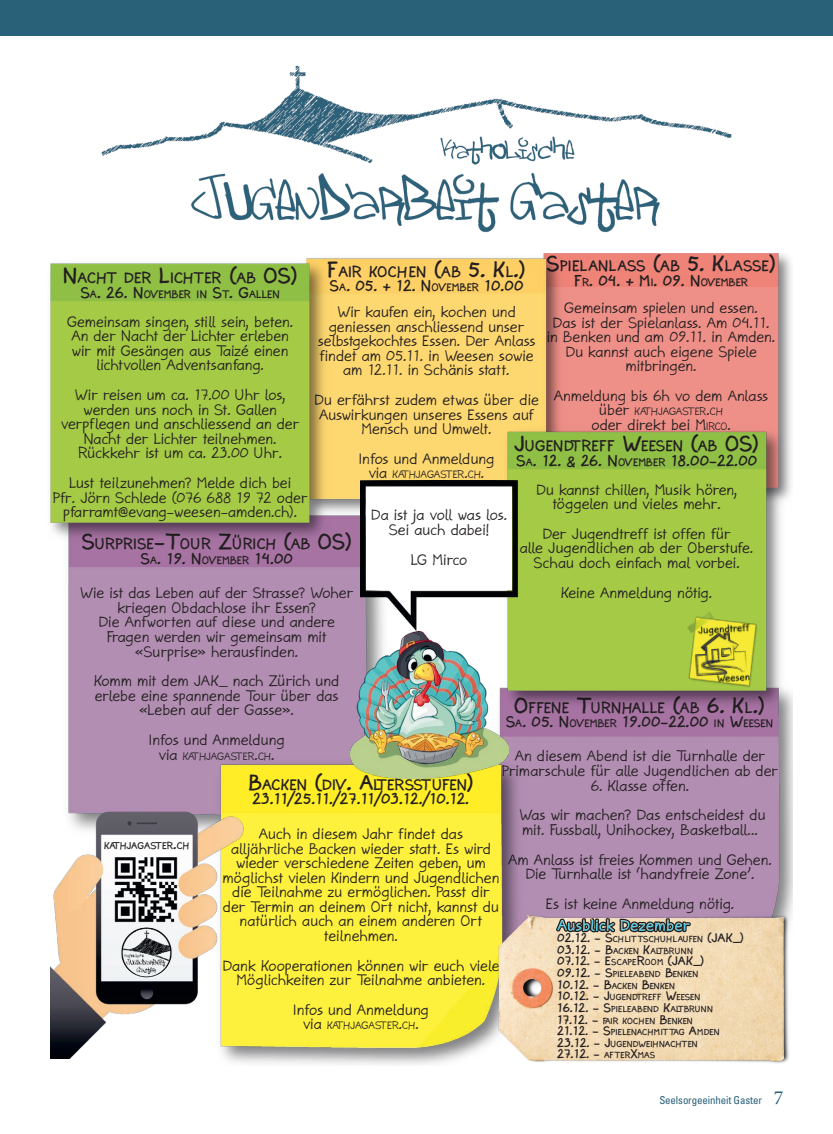
<style>
.page{position:relative;width:833px;height:1134px;background:#fff}
.page>*{position:absolute;margin:0;border:0;box-sizing:border-box;transform-origin:0 0}
.t1{font:12.62px/14.5px "Jann Script";color:#231f20;text-align:center}
.t2{font:700 12.62px "Jann Script";color:#231f20}
.t3{font:700 12.62px "Jann Script";color:#49c7e6}
.t4{font:700 12.5px "Jann Script";color:#231f20}
.t5{font:700 12.5px "Jann Script";letter-spacing:-.035em;color:#231f20}
.t6{font:condensed 10.88px "Univers LT Std";letter-spacing:-.01em;color:#296179}
.t7{font:700 10.12px "Jann Script";color:#231f20}
.t8{font:8.88px "Jann Script";letter-spacing:-.025em;color:#231f20}
.t9{font:700 8.88px "Jann Script";color:#231f20}
.t10{font:700 8px "Jann Script";letter-spacing:-.025em;color:#231f20}
.t11{font:700 7.12px/11.6px "Jann Script";color:#231f20}
.s1{font-size:17.75px}
.s2{font-size:8.88px}
.s3{font-weight:700}
.s4{font-weight:700;font-size:8.88px}
.s5{font-size:12.62px}
.s6{font-size:11.38px}
.s7{font-size:10.12px}
.s8{font-size:7.12px}
.s9{font-family:"Minion Pro";font-stretch:normal;font-size:20px}
</style>
<div class="page">
<img style="left:101px;top:65px;width:631px;height:168px">
<div style="left:0;top:0;width:833px;height:35px;background:#296179"></div>
<img style="left:575px;top:253px;width:216px;height:166px">
<img style="left:336px;top:253px;width:239px;height:284px">
<img style="left:50px;top:258px;width:286px;height:296px">
<img style="left:508px;top:722px;width:284px;height:189px">
<img style="left:490px;top:419px;width:302px;height:303px">
<img style="left:681px;top:611px;width:83px;height:82px">
<img style="left:202px;top:746px;width:333px;height:319px">
<img style="left:50px;top:767px;width:245px;height:298px">
<img style="left:121px;top:927px;width:50px;height:50px">
<img style="left:113px;top:854px;width:67px;height:70px">
<img style="left:490px;top:911px;width:302px;height:154px">
<svg style="left:556px;top:918px;width:135px;height:14px;background:#9d8e7b"></svg>
<img style="left:351px;top:631px;width:157px;height:147px">
<img style="left:360px;top:480px;width:163px;height:154px">
<div style="left:22px;top:1059px;width:135px;height:29px;background:#fff"></div>
<p class="t4" style="left:546px;top:256px;width:231px"><span class="s1">S</span>PIELANLASS <span class="s1">(</span>AB <span class="s1">5. K</span>LASSE<span class="s1">)</span></p>
<p class="t2" style="left:574px;top:270px;width:176px">F<span class="s2">R</span>. 04. + M<span class="s2">I</span>. 09. N<span class="s2">OVEMBER</span></p>
<p class="t4" style="left:327px;top:261px;width:200px"><span class="s1">F</span>AIR KOCHEN <span class="s1">(</span>AB <span class="s1">5. K</span>L<span class="s1">.)</span></p>
<p class="t1" style="left:330px;top:273px;width:195px;line-height:25.6px"><span class="s3">S</span><span class="s4">A</span><span class="s3">. 05. + 12. N</span><span class="s4">OVEMBER</span> <span class="s3">10.00<br></span>Wir kaufen ein, kochen und</p>
<p class="t1" style="left:318px;top:319px;width:219px">geniessen anschliessend unser selbstgekochtes Essen. Der Anlass findet am 05.11. in Weesen sowie am 12.11. in Schänis statt.</p>
<p class="t1" style="left:314px;top:392px;width:226px">Du erfährst zudem etwas über die<br>Auswirkungen unseres Essens auf<br>Mensch und Umwelt.</p>
<p class="t1" style="left:359px;top:451px;width:137px">Infos und Anmeldung</p>
<p class="t8" style="left:369px;top:467px;width:117px"><span class="s5">via</span> KATHJAGASTER<span class="s5">.</span>CH<span class="s5">.</span></p>
<p class="t4" style="left:63px;top:268px;width:236px"><span class="s1">N</span>ACHT DER <span class="s1">L</span>ICHTER <span class="s1">(</span>AB <span class="s1">OS)</span></p>
<p class="t9" style="left:80px;top:287px;width:201px"><span class="s5">S</span>A<span class="s5">. 26. N</span>OVEMBER IN <span class="s5">S</span>T<span class="s5">. G</span>ALLEN</p>
<p class="t1" style="left:547px;top:300px;width:230px">Gemeinsam spielen und essen.<br>Das ist der Spielanlass. Am 04.11. in Benken und am 09.11. in Amden.<br>Du kannst auch eigene Spiele mitbringen.</p>
<p class="t1" style="left:554px;top:388px;width:216px">Anmeldung bis 6h vo dem Anlass</p>
<p class="t8" style="left:599px;top:404px;width:125px"><span class="s5">über</span> KATHJAGASTER<span class="s5">.</span>CH</p>
<p class="t1" style="left:591px;top:417px;width:141px">oder direkt bei M<span class="s2">IRCO</span>.</p>
<p class="t1" style="left:67px;top:314px;width:228px">Gemeinsam singen, still sein, beten.<br>An der Nacht der Lichter erleben wir mit Gesängen aus Taizé einen lichtvollen Adventsanfang.</p>
<p class="t1" style="left:61px;top:387px;width:240px">Wir reisen um ca. 17.00 Uhr los, werden uns noch in St. Gallen verpflegen und anschliessend an der<br>Nacht der Lichter teilnehmen.<br>Rückkehr ist um ca. 23.00 Uhr.</p>
<p class="t1" style="left:53px;top:475px;width:256px">Lust teilzunehmen? Melde dich bei<br>Pfr. Jörn Schlede (076 688 19 72 oder pfarramt@evang-weesen-amden.ch).</p>
<p class="t4" style="left:514px;top:436px;width:246px"><span class="s1">J</span>UGENDTREFF <span class="s1">W</span>EESEN <span class="s1">(</span>AB <span class="s1">OS)</span></p>
<p class="t2" style="left:516px;top:450px;width:242px">S<span class="s2">A</span>. 12. &amp; 26. N<span class="s2">OVEMBER</span> 18.00-22.00</p>
<p class="t1" style="left:536px;top:482px;width:203px">Du kannst chillen, Musik hören, töggelen und vieles mehr.</p>
<p class="t1" style="left:520px;top:526px;width:235px">Der Jugendtreff ist offen für<br>alle Jugendlichen ab der Oberstufe.<br>Schau doch einfach mal vorbei.</p>
<p class="t1" style="left:561px;top:585px;width:152px">Keine Anmeldung nötig.</p>
<p class="t1" style="left:371px;top:507px;width:138px">Da ist ja voll was los.<br>Sei auch dabei!</p>
<p class="t1" style="left:411px;top:552px;width:58px">LG Mirco</p>
<p class="t4" style="left:81px;top:533px;width:272px"><span class="s1">S</span>URPRISE<span class="s1">-T</span>OUR <span class="s1">Z</span>ÜRICH <span class="s1">(</span>AB <span class="s1">OS)</span></p>
<p class="t2" style="left:141px;top:548px;width:154px">S<span class="s2">A</span>. 19. N<span class="s2">OVEMBER</span> 14.00</p>
<p class="t1" style="left:80px;top:586px;width:275px">Wie ist das Leben auf der Strasse? Woher kriegen Obdachlose ihr Essen?<br>Die Antworten auf diese und andere<br>Fragen werden wir gemeinsam mit «Surprise» herausfinden.</p>
<p class="t1" style="left:94px;top:674px;width:246px">Komm mit dem JAK_ nach Zürich und erlebe eine spannende Tour über das «Leben auf der Gasse».</p>
<p class="t1" style="left:149px;top:732px;width:137px">Infos und Anmeldung</p>
<p class="t8" style="left:159px;top:749px;width:117px"><span class="s5">via</span> KATHJAGASTER<span class="s5">.</span>CH<span class="s5">.</span></p>
<p class="t4" style="left:514px;top:697px;width:252px"><span class="s1">O</span>FFENE <span class="s1">T</span>URNHALLE <span class="s1">(</span>AB <span class="s1">6. K</span>L<span class="s1">.)</span></p>
<p class="t2" style="left:506px;top:711px;width:269px">S<span class="s2">A</span>. 05. N<span class="s2">OVEMBER</span> 19.00-22.00 <span class="s2">IN</span> W<span class="s2">EESEN</span></p>
<p class="t1" style="left:502px;top:749px;width:278px">An diesem Abend ist die Turnhalle der<br>Primarschule für alle Jugendlichen ab der</p>
<p class="t1" style="left:591px;top:778px;width:100px">6. Klasse offen.</p>
<p class="t1" style="left:519px;top:807px;width:248px;text-align:left">Was wir machen? Das entscheidest du mit. Fussball, Unihockey, Basketball...</p>
<p class="t1" style="left:508px;top:852px;width:265px">Am Anlass ist freies Kommen und Gehen.<br>Die Turnhalle ist ‘handyfreie Zone’.</p>
<p class="t1" style="left:546px;top:896px;width:190px">Es ist keine Anmeldung nötig.</p>
<p class="t5" style="left:248px;top:774px;width:227px"><span class="s1">B</span>ACKEN <span class="s1">(</span>DIV<span class="s1">. A</span>LTERSSTUFEN<span class="s1">)</span></p>
<p class="t2" style="left:253px;top:788px;width:218px">23.11/25.11./27.11/03.12./10.12.</p>
<p class="t1" style="left:222px;top:826px;width:278px">Auch in diesem Jahr findet das alljährliche Backen wieder statt. Es wird wieder verschiedene Zeiten geben, um möglichst vielen Kindern und Jugendlichen die Teilnahme zu ermöglichen. Passt dir der Termin an deinem Ort nicht, kannst du natürlich auch an einem anderen Ort teilnehmen.</p>
<p class="t1" style="left:222px;top:958px;width:278px">Dank Kooperationen können wir euch viele<br>Möglichkeiten zur Teilnahme anbieten.</p>
<p class="t1" style="left:293px;top:1002px;width:137px">Infos und Anmeldung</p>
<p class="t8" style="left:303px;top:1018px;width:117px"><span class="s5">via</span> KATHJAGASTER<span class="s5">.</span>CH<span class="s5">.</span></p>
<p class="t10" style="left:104px;top:838px;width:86px">KATHJAGASTER<span class="s6">.</span>CH</p>
<p class="t3" style="left:557px;top:915px;width:134px">Ausblick Dezember</p>
<p class="t11" style="left:557px;top:933px;width:188px"><span class="s7">02.12. - S</span>CHLIT TSCHUHLAUFEN <span class="s7">(JAK_)<br>03.12. - B</span>ACKEN <span class="s7">K</span>ALTBRUNN</p>
<p class="t7" style="left:557px;top:953px;width:148px">07.12. - E<span class="s8">SCAPE</span>R<span class="s8">OOM</span> (JAK_)</p>
<p class="t11" style="left:557px;top:968px;width:164px"><span class="s7">09.12. - S</span>PIELEABEND <span class="s7">B</span>ENKEN<br><span class="s7">10.12. - B</span>ACKEN <span class="s7">B</span>ENKEN<br><span class="s7">10.12. - J</span>UGENDTREFF <span class="s7">W</span>EESEN<br><span class="s7">16.12. - S</span>PIELEABEND <span class="s7">K</span>ALTBRUNN<br><span class="s7">17.12. -</span> FAIR KOCHEN <span class="s7">B</span>ENKEN<br><span class="s7">21.12. - S</span>PIELENACHMIT TAG <span class="s7">A</span>MDEN<br><span class="s7">23.12. - J</span>UGENDWEIHNACHTEN</p>
<p class="t7" style="left:557px;top:1046px;width:100px">27.12. - <span class="s8">AFTER</span>X<span class="s8">MAS</span></p>
<p class="t6" style="left:659px;top:1094px;width:125px">Seelsorgeeinheit Gaster <span class="s9">7</span></p>
</div>
